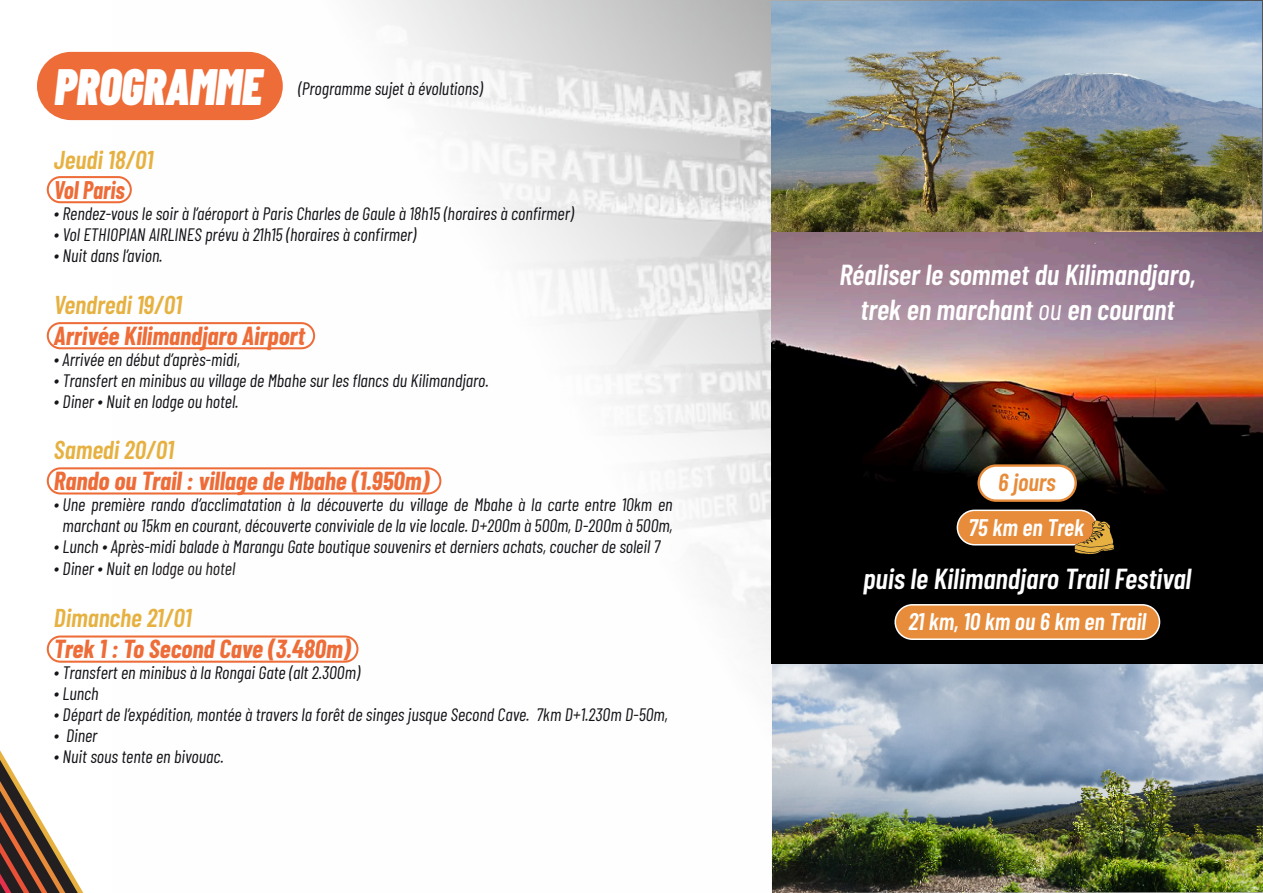
<style>
.page{position:relative;width:1263px;height:893px;background:#fff}
.page>*{position:absolute;margin:0;border:0;box-sizing:border-box;transform-origin:0 0}
.t1{font:italic 900 51px "Barlow Condensed";color:#fff;scale:.93 1}
.t2{font:italic 600 28.95px "Barlow Condensed";color:#fff}
.t3{font:italic 600 25.8px "Barlow Condensed";color:#e6b141}
.t4{font:italic 700 25.5px "Barlow Condensed";color:#ee6c38}
.t5{font:italic 700 24.9px "Barlow Condensed";color:#ee6c38;scale:.93 1}
.t6{font:italic 600 24.6px "Barlow Condensed";color:#e78c3a}
.t7{font:italic 600 24px "Barlow Condensed";color:#fff}
.t8{font:italic 18px/21px "Barlow Condensed";color:#141419;text-align:center}
.s1{color:#231f20}
.s2{font-weight:400}
</style>
<div class="page">
<img style="left:113px;top:0;width:1150px;height:667px">
<img style="left:772px;top:231px;width:491px;height:662px">
<svg style="left:0;top:750px;width:83px;height:143px"></svg>
<div style="left:37px;top:52px;width:246px;height:68px;background:#ee6c38;border-radius:34px"></div>
<div style="left:47px;top:176px;width:85px;height:27px;border:2px solid #ee6c38;border-radius:13px"></div>
<div style="left:47px;top:322px;width:268px;height:27px;border:2px solid #ee6c38;border-radius:13px"></div>
<div style="left:47px;top:467px;width:394px;height:27px;border:2px solid #ee6c38;border-radius:13px"></div>
<div style="left:47px;top:635px;width:311px;height:28px;border:2px solid #ee6c38;border-radius:13px"></div>
<img style="left:772px;top:2px;width:489px;height:229px">
<div style="left:957px;top:510px;width:140px;height:35px;background:#e78c3a;border-radius:17px"></div>
<div style="left:957px;top:510px;width:141px;height:35px;border:2px solid #fff;border-radius:17px"></div>
<div style="left:895px;top:605px;width:264px;height:34px;background:#e78c3a;border-radius:17px"></div>
<div style="left:894px;top:604px;width:266px;height:36px;border:2px solid #fff;border-radius:17px"></div>
<div style="left:979px;top:466px;width:97px;height:35px;background:#fff;border-radius:18px"></div>
<div style="left:977px;top:464px;width:100px;height:38px;border:2px solid #e78c3a;border-radius:18px"></div>
<svg style="left:1074px;top:520px;width:40px;height:34px"></svg>
<p class="t1" style="left:54px;top:51px;width:225px">PROGRAMME</p>
<p class="t8" style="left:298px;top:77px;width:186px">(Programme sujet à évolutions)</p>
<p class="t3" style="left:54px;top:141px;width:101px">Jeudi 18/01</p>
<p class="t5" style="left:54px;top:172px;width:78px">Vol Paris</p>
<p class="t8" style="left:54px;top:202px;width:521px">∙ Rendez-vous le soir à l’aéroport à Paris Charles de Gaule à 18h15 (horaires à confirmer)</p>
<p class="t8" style="left:54px;top:223px;width:364px">∙ Vol ETHIOPIAN AIRLINES prévu à 21h15 (horaires à confirmer)</p>
<p class="t8" style="left:54px;top:244px;width:110px">∙ Nuit dans l’avion.</p>
<p class="t3" style="left:54px;top:286px;width:130px">Vendredi 19/01</p>
<p class="t4" style="left:54px;top:317px;width:252px">Arrivée Kilimandjaro Airport</p>
<p class="t8" style="left:54px;top:347px;width:188px">∙ Arrivée en début d’après-midi,</p>
<p class="t8" style="left:54px;top:368px;width:436px">∙ Transfert en minibus au village de Mbahe sur les flancs du Kilimandjaro.</p>
<p class="t8" style="left:54px;top:389px;width:186px">∙ Diner ∙ Nuit en lodge ou hotel.</p>
<p class="t3" style="left:54px;top:432px;width:122px">Samedi 20/01</p>
<p class="t4" style="left:54px;top:463px;width:377px">Rando ou Trail : village de Mbahe (1.950m)</p>
<p class="t8" style="left:54px;top:493px;width:620px">∙ Une première rando d’acclimatation à la découverte du village de Mbahe à la carte entre 10km en marchant ou 15km en courant, découverte conviviale de la vie locale. D+200m à 500m, D-200m à 500m,</p>
<p class="t8" style="left:54px;top:535px;width:608px">∙ Lunch ∙ Après-midi balade à Marangu Gate boutique souvenirs et derniers achats, coucher de soleil 7</p>
<p class="t8" style="left:54px;top:556px;width:183px">∙ Diner ∙ Nuit en l<span class="s1">odge ou hotel</span></p>
<p class="t3" style="left:54px;top:600px;width:139px">Dimanche 21/01</p>
<p class="t4" style="left:54px;top:631px;width:298px">Trek 1 : To Second Cave (3.480m)</p>
<p class="t8" style="left:54px;top:661px;width:307px">∙ Transfert en minibus à la Rongai Gate (alt 2.300m)</p>
<p class="t8" style="left:54px;top:682px;width:46px">∙ Lunch</p>
<p class="t8" style="left:54px;top:703px;width:615px">∙ Départ de l’expédition, montée à travers la forêt de singes jusque Second Cave. 7km D+1.230m D-50m,</p>
<p class="t8" style="left:54px;top:724px;width:45px">∙ Diner</p>
<p class="t8" style="left:54px;top:745px;width:171px">∙ Nuit sous tente en bivouac.</p>
<p class="t2" style="left:839px;top:254px;width:358px">Réaliser le sommet du Kilimandjaro,</p>
<p class="t2" style="left:860px;top:288px;width:315px">trek en marchant <span class="s2">ou</span> en courant</p>
<p class="t6" style="left:998px;top:464px;width:59px">6 jours</p>
<p class="t7" style="left:969px;top:510px;width:117px">75 km en Trek</p>
<p class="t2" style="left:863px;top:557px;width:329px">puis le Kilimandjaro Trail Festival</p>
<p class="t7" style="left:908px;top:604px;width:239px">21 km, 10 km ou 6 km en Trail</p>
</div>
